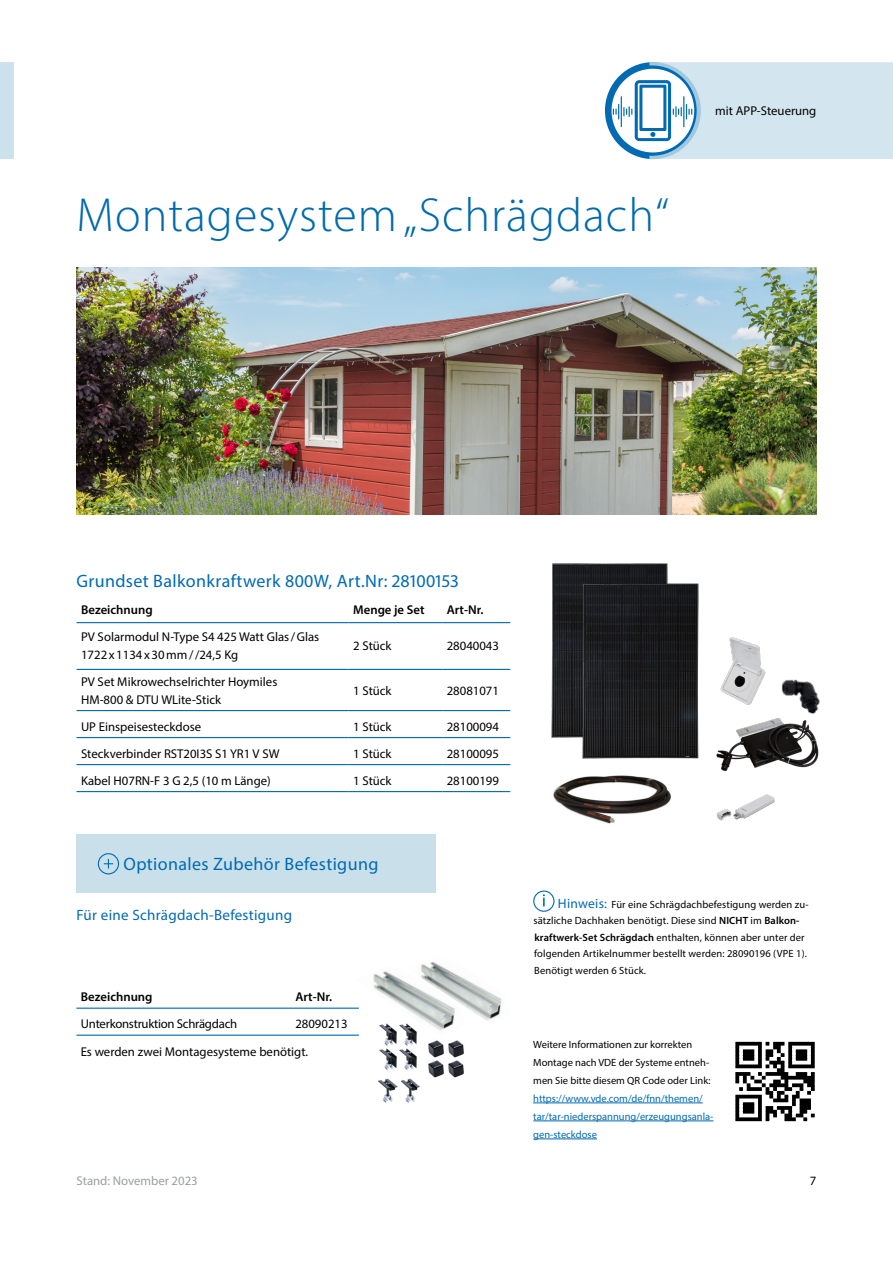
<style>
.page{position:relative;width:893px;height:1263px;background:#fff}
.page>*{position:absolute;margin:0;border:0;box-sizing:border-box;transform-origin:0 0}
.t1{font:300 48px "Myriad Pro";letter-spacing:.02em;color:#006aad}
.t2{font:18px "Myriad Pro";letter-spacing:.02em;color:#006ab3}
.t3{font:15px "Myriad Pro";letter-spacing:.02em;color:#006ab3}
.t4{font:12.75px/18px "Myriad Pro";color:#000}
.t5{font:600 12.75px "Myriad Pro";color:#000}
.t6{font:12.75px "Myriad Pro";letter-spacing:-.02em;color:#000}
.t7{font:12.75px "Myriad Pro";color:#9c9e9f}
.t8{font:10.5px/16.5px "Myriad Pro";letter-spacing:.01em;color:#000}
.t9{font:10.5px/18px "Myriad Pro";color:#006ab3}
.s1{font-size:13.5px;color:#006ab3}
.s2{font-weight:600}
</style>
<div class="page">
<svg style="left:0;top:62px;width:14px;height:97px"></svg>
<div style="left:605px;top:62px;width:96px;height:97px;border:7px solid #006ab3;border-radius:50%"></div>
<svg style="left:613px;top:62px;width:280px;height:97px"></svg>
<hr style="left:77px;top:622px;width:272px;height:1px;background:#006ab3">
<hr style="left:349px;top:622px;width:93px;height:1px;background:#006ab3">
<hr style="left:442px;top:622px;width:68px;height:1px;background:#006ab3">
<hr style="left:77px;top:669px;width:272px;height:1px;background:#006ab3">
<hr style="left:349px;top:669px;width:93px;height:1px;background:#006ab3">
<hr style="left:442px;top:669px;width:68px;height:1px;background:#006ab3">
<hr style="left:77px;top:710px;width:272px;height:1px;background:#006ab3">
<hr style="left:349px;top:710px;width:93px;height:1px;background:#006ab3">
<hr style="left:442px;top:710px;width:68px;height:1px;background:#006ab3">
<hr style="left:77px;top:737px;width:272px;height:1px;background:#006ab3">
<hr style="left:349px;top:737px;width:93px;height:1px;background:#006ab3">
<hr style="left:442px;top:737px;width:68px;height:1px;background:#006ab3">
<hr style="left:77px;top:764px;width:272px;height:1px;background:#006ab3">
<hr style="left:349px;top:764px;width:93px;height:1px;background:#006ab3">
<hr style="left:442px;top:764px;width:68px;height:1px;background:#006ab3">
<hr style="left:77px;top:791px;width:272px;height:1px;background:#006ab3">
<hr style="left:349px;top:791px;width:93px;height:1px;background:#006ab3">
<hr style="left:442px;top:791px;width:68px;height:1px;background:#006ab3">
<svg style="left:543px;top:894px;width:2px;height:12px"></svg>
<div style="left:533px;top:890px;width:21px;height:22px;border:1px solid #006ab3;border-radius:50%"></div>
<hr style="left:533px;top:1102px;width:170px;height:1px;background:#006ab3">
<hr style="left:533px;top:1120px;width:180px;height:1px;background:#006ab3">
<hr style="left:533px;top:1138px;width:64px;height:1px;background:#006ab3">
<svg style="left:735px;top:1042px;width:80px;height:79px"></svg>
<div style="left:77px;top:835px;width:359px;height:58px;background:#c9e0eb"></div>
<svg style="left:104px;top:859px;width:9px;height:9px"></svg>
<div style="left:98px;top:853px;width:21px;height:21px;border:1px solid #006ab3;border-radius:50%"></div>
<img style="left:77px;top:267px;width:740px;height:248px">
<img style="left:551px;top:563px;width:16px;height:175px">
<img style="left:567px;top:563px;width:132px;height:196px">
<img style="left:716px;top:722px;width:103px;height:49px">
<img style="left:763px;top:679px;width:57px;height:57px">
<img style="left:720px;top:637px;width:51px;height:72px">
<img style="left:553px;top:775px;width:118px;height:49px">
<img style="left:716px;top:794px;width:59px;height:26px">
<hr style="left:76px;top:1007px;width:215px;height:2px;background:#006ab3">
<hr style="left:291px;top:1007px;width:68px;height:2px;background:#006ab3">
<hr style="left:76px;top:1034px;width:215px;height:2px;background:#006ab3">
<hr style="left:291px;top:1034px;width:68px;height:2px;background:#006ab3">
<img style="left:356px;top:971px;width:97px;height:65px">
<img style="left:408px;top:962px;width:94px;height:62px">
<img style="left:428px;top:1040px;width:16px;height:38px">
<img style="left:448px;top:1040px;width:16px;height:38px">
<img style="left:379px;top:1022px;width:39px;height:24px">
<img style="left:379px;top:1048px;width:38px;height:23px">
<img style="left:401px;top:1078px;width:19px;height:25px">
<img style="left:378px;top:1078px;width:20px;height:25px">
<h1 class="t1" style="left:77px;top:186px;width:594px">Montagesystem „Schrägdach“</h1>
<p class="t4" style="left:715px;top:102px;width:103px">mit APP-Steuerung</p>
<h2 class="t2" style="left:77px;top:569px;width:384px">Grundset Balkonkraftwerk 800W, Art.Nr: 28100153</h2>
<p class="t5" style="left:81px;top:601px;width:73px">Bezeichnung</p>
<p class="t5" style="left:353px;top:601px;width:73px">Menge je Set</p>
<p class="t5" style="left:447px;top:601px;width:38px">Art-Nr.</p>
<p class="t4" style="left:81px;top:627px;width:240px">PV Solarmodul N-Type S4 425 Watt Glas/Glas<br>1722x1134x30mm//24,5 Kg</p>
<p class="t4" style="left:353px;top:636px;width:40px">2 Stück</p>
<p class="t4" style="left:447px;top:636px;width:54px">28040043</p>
<p class="t4" style="left:81px;top:672px;width:198px">PV Set Mikrowechselrichter Hoymiles<br>HM-800 &amp; DTU WLite-Stick</p>
<p class="t4" style="left:353px;top:681px;width:40px">1 Stück</p>
<p class="t4" style="left:447px;top:681px;width:54px">28081071</p>
<p class="t4" style="left:81px;top:717px;width:122px">UP Einspeisesteckdose</p>
<p class="t4" style="left:353px;top:717px;width:40px">1 Stück</p>
<p class="t4" style="left:447px;top:717px;width:54px">28100094</p>
<p class="t4" style="left:81px;top:744px;width:200px">Steckverbinder RST20I3S S1 YR1 V SW</p>
<p class="t4" style="left:353px;top:744px;width:40px">1 Stück</p>
<p class="t4" style="left:447px;top:744px;width:54px">28100095</p>
<p class="t4" style="left:81px;top:771px;width:191px">Kabel H07RN-F 3 G 2,5 (10 m Länge)</p>
<p class="t4" style="left:353px;top:771px;width:40px">1 Stück</p>
<p class="t4" style="left:447px;top:771px;width:54px">28100199</p>
<h2 class="t2" style="left:124px;top:853px;width:256px">Optionales Zubehör Befestigung</h2>
<p class="t3" style="left:77px;top:905px;width:217px">Für eine Schrägdach-Befestigung</p>
<p class="t5" style="left:81px;top:988px;width:73px">Bezeichnung</p>
<p class="t5" style="left:295px;top:988px;width:38px">Art-Nr.</p>
<p class="t6" style="left:81px;top:1015px;width:158px">Unterkonstruktion Schrägdach</p>
<p class="t4" style="left:295px;top:1014px;width:54px">28090213</p>
<p class="t4" style="left:81px;top:1043px;width:229px">Es werden zwei Montagesysteme benötigt.</p>
<p class="t8" style="left:534px;top:896px;width:276px;text-indent:24px"><span class="s1">Hinweis:</span> Für eine Schrägdachbefestigung werden zu&shy;sätzliche Dachhaken benötigt. Diese sind <span class="s2">NICHT</span> im <span class="s2">Balkon&shy;kraftwerk-Set Schrägdach</span> enthalten, können aber unter der folgenden Artikelnummer bestellt werden: 28090196 (VPE 1).<br>Benötigt werden 6 Stück.</p>
<p class="t8" style="left:533px;top:1035px;width:179px;line-height:18px">Weitere Informationen zur korrekten<br>Montage nach VDE der Systeme entneh&shy;men Sie bitte diesem QR Code oder Link:</p>
<p class="t9" style="left:533px;top:1089px;width:182px">https://www.vde.com/de/fnn/themen/ tar/tar-niederspannung/erzeugungsanla&shy;gen-steckdose</p>
<p class="t7" style="left:77px;top:1173px;width:123px">Stand: November 2023</p>
<p class="t4" style="left:810px;top:1172px;width:8px">7</p>
</div>
